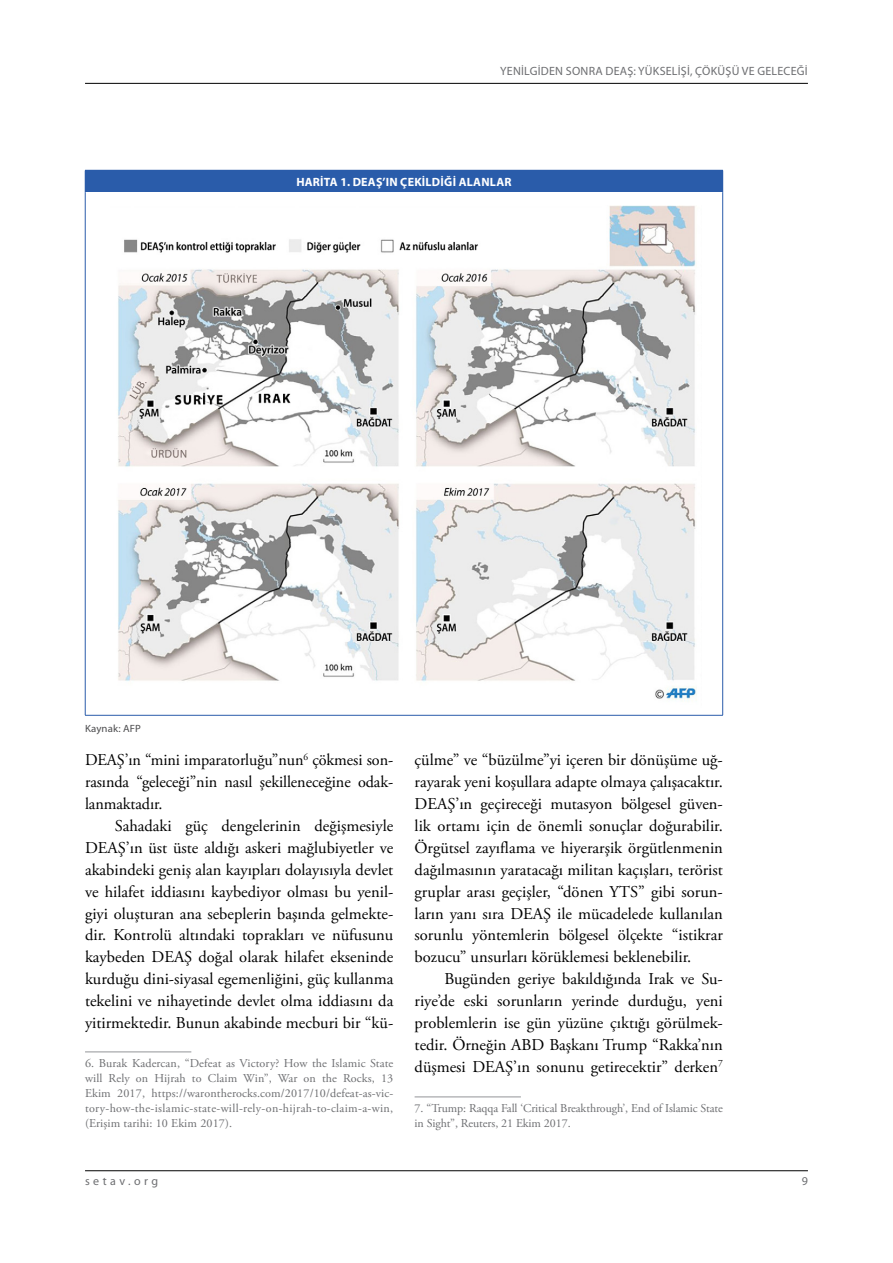
<style>
.page{position:relative;width:893px;height:1263px;background:#fff}
.page>*{position:absolute;margin:0;border:0;box-sizing:border-box;transform-origin:0 0}
.t1{font:16.5px/21.9px "Adobe Garamond Pro";color:#000;text-align:justify}
.t2{font:12px/15px "Adobe Garamond Pro";letter-spacing:-.005em;color:#6d6e71;text-align:justify}
.t3{font:12px "Myriad Pro";letter-spacing:.02em;color:#6d6e71}
.t4{font:700 12px "Myriad Pro";letter-spacing:.02em;color:#fff}
.t5{font:12px "Myriad Pro";letter-spacing:.29em;color:#6d6e71}
.t6{font:10.5px "Myriad Pro";letter-spacing:.01em;color:#4d4d4f}
</style>
<div class="page">
<hr style="left:85px;top:1170px;width:723px;height:1px;background:#000">
<hr style="left:85px;top:83px;width:723px;height:1px;background:#000">
<hr style="left:85px;top:1052px;width:106px;height:1px;background:#939598">
<hr style="left:415px;top:1097px;width:106px;height:1px;background:#939598">
<div style="left:85px;top:170px;width:638px;height:22px;background:#2a5caa"></div>
<hr style="left:85px;top:192px;width:1px;height:523px;background:#2a5caa">
<hr style="left:722px;top:192px;width:1px;height:523px;background:#2a5caa">
<hr style="left:85px;top:715px;width:638px;height:1px;background:#2a5caa">
<img style="left:118px;top:205px;width:579px;height:495px">
<p class="t3" style="left:500px;top:64px;width:307px">YENILGIDEN SONRA DEAŞ: YÜKSELİŞİ, ÇÖKÜŞÜ VE GELECEĞİ</p>
<p class="t4" style="left:296px;top:174px;width:217px">HARİTA 1. DEAŞ’IN ÇEKİLDİĞİ ALANLAR</p>
<p class="t6" style="left:85px;top:722px;width:57px">Kaynak: AFP</p>
<p class="t1" style="left:85px;top:750px;width:310px">DEAŞ’ın “mini imparatorluğu”nun<sup>6</sup> çökmesi son&shy;rasında “geleceği”nin nasıl şekilleneceğine odak&shy;lanmaktadır.</p>
<p class="t1" style="left:85px;top:815px;width:310px;text-indent:30px">Sahadaki güç dengelerinin değişmesiyle DEAŞ’ın üst üste aldığı askeri mağlubiyetler ve akabindeki geniş alan kayıpları dolayısıyla devlet ve hilafet iddiasını kaybediyor olması bu yenil&shy;giyi oluşturan ana sebeplerin başında gelmekte&shy;dir. Kontrolü altındaki toprakları ve nüfusunu kaybeden DEAŞ doğal olarak hilafet ekseninde kurduğu dini-siyasal egemenliğini, güç kullanma tekelini ve nihayetinde devlet olma iddiasını da yitirmektedir. Bunun akabinde mecburi bir “kü-</p>
<p class="t2" style="left:85px;top:1056px;width:310px">6. Burak Kadercan, “Defeat as Victory? How the Islamic State will Rely on Hijrah to Claim Win”, War on the Rocks, 13<br>Ekim 2017, https://warontherocks.com/2017/10/defeat-as-vic&shy;tory-how-the-islamic-state-will-rely-on-hijrah-to-claim-a-win, (Erişim tarihi: 10 Ekim 2017).</p>
<p class="t1" style="left:415px;top:750px;width:310px">çülme” ve “büzülme”yi içeren bir dönüşüme uğ&shy;rayarak yeni koşullara adapte olmaya çalışacaktır.<br>DEAŞ’ın geçireceği mutasyon bölgesel güven&shy;lik ortamı için de önemli sonuçlar doğurabilir.<br>Örgütsel zayıflama ve hiyerarşik örgütlenmenin dağılmasının yaratacağı militan kaçışları, terörist gruplar arası geçişler, “dönen YTS” gibi sorun&shy;ların yanı sıra DEAŞ ile mücadelede kullanılan sorunlu yöntemlerin bölgesel ölçekte “istikrar bozucu” unsurları körüklemesi beklenebilir.</p>
<p class="t1" style="left:415px;top:968px;width:310px;text-indent:30px">Bugünden geriye bakıldığında Irak ve Su&shy;riye’de eski sorunların yerinde durduğu, yeni problemlerin ise gün yüzüne çıktığı görülmek&shy;tedir. Örneğin ABD Başkanı Trump “Rakka’nın düşmesi DEAŞ’ın sonunu getirecektir” derken<sup>7</sup></p>
<p class="t2" style="left:415px;top:1101px;width:310px">7. “Trump: Raqqa Fall ‘Critical Breakthrough’, End of Islamic State in Sight”, Reuters, 21 Ekim 2017.</p>
<p class="t5" style="left:85px;top:1173px;width:75px">setav.org</p>
<p class="t3" style="left:802px;top:1173px;width:8px">9</p>
</div>
